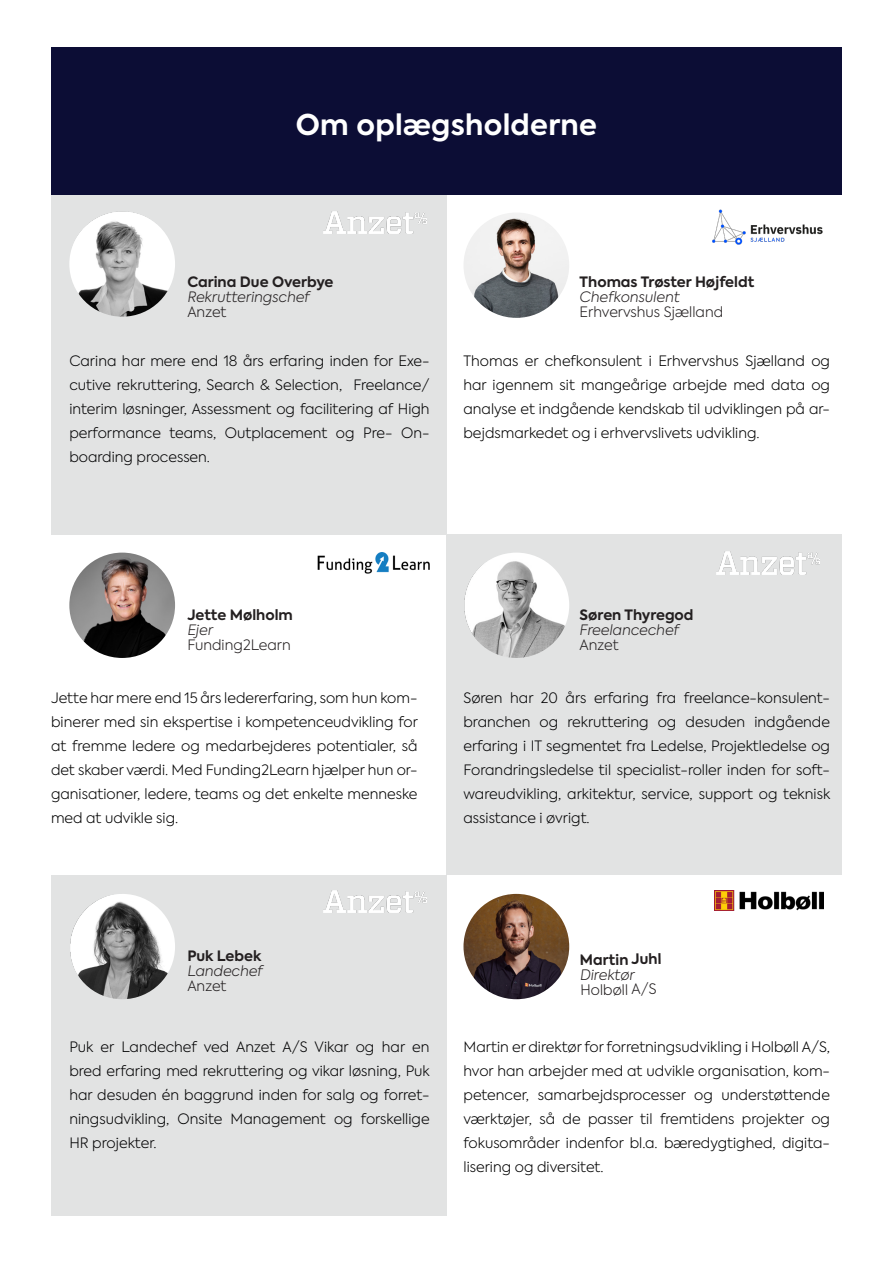
<style>
.page{position:relative;width:893px;height:1263px;background:#fff}
.page>*{position:absolute;margin:0;border:0;box-sizing:border-box;transform-origin:0 0}
.t1{font:700 28.5px "Axiforma";letter-spacing:.01em;color:#fff}
.t2{font:300 14.25px/24px "Axiforma";color:#000001;text-align:justify}
.t3{font:700 14.25px/15px "Axiforma";color:#231f20}
.t4{font:italic 300 14.25px/15px "Axiforma";color:#231f20}
.t5{font:300 14.25px/15px "Axiforma";color:#231f20}
.s1{font-weight:700;font-style:normal}
.s2{font-style:normal}
.s3{font-weight:300;font-style:italic}
.s4{font-weight:300}
.s5{font-weight:700}
.s6{font-style:italic}
</style>
<div class="page">
<div style="left:51px;top:195px;width:395px;height:340px;background:#e2e3e3"></div>
<div style="left:51px;top:875px;width:395px;height:340px;background:#e2e3e3"></div>
<div style="left:446px;top:535px;width:396px;height:340px;background:#e2e3e3"></div>
<img style="left:463px;top:212px;width:106px;height:106px;border-radius:53px">
<img style="left:69px;top:211px;width:106px;height:106px;border-radius:53px">
<img style="left:69px;top:553px;width:106px;height:105px;border-radius:53px">
<img style="left:463px;top:553px;width:106px;height:105px;border-radius:53px">
<img style="left:69px;top:894px;width:106px;height:105px;border-radius:53px">
<img style="left:463px;top:894px;width:106px;height:105px;border-radius:53px">
<div style="left:51px;top:47px;width:791px;height:148px;background:#0c0d35"></div>
<img style="left:712px;top:209px;width:111px;height:36px">
<img style="left:317px;top:553px;width:113px;height:21px">
<img style="left:715px;top:890px;width:108px;height:20px">
<img style="left:323px;top:211px;width:103px;height:23px">
<img style="left:717px;top:551px;width:103px;height:23px">
<img style="left:323px;top:890px;width:103px;height:23px">
<p class="t1" style="left:296px;top:105px;width:303px">Om oplægsholderne</p>
<p class="t4" style="left:187px;top:274px;width:148px"><span class="s1">Carina Due Overbye<br></span>Rekrutteringschef<br><span class="s2">Anzet</span></p>
<p class="t2" style="left:69px;top:349px;width:362px">Carina har mere end 18 års erfaring inden for Exe&shy;cutive rekruttering, Search &amp; Selection, Freelance/ interim løsninger, Assessment og facilitering af High performance teams, Outplacement og Pre- On&shy;boarding processen.</p>
<p class="t3" style="left:580px;top:274px;width:176px">Thomas Trøster Højfeldt<br><span class="s3">Chefkonsulent<br></span><span class="s4">Erhvervshus Sjælland</span></p>
<p class="t2" style="left:463px;top:349px;width:368px">Thomas er chefkonsulent i Erhvervshus Sjælland og har igennem sit mangeårige arbejde med data og analyse et indgående kendskab til udviklingen på ar&shy;bejdsmarkedet og i erhvervslivets udvikling.</p>
<p class="t5" style="left:187px;top:607px;width:107px"><span class="s5">Jette Mølholm<br></span><span class="s6">Ejer<br></span>Funding2Learn</p>
<p class="t3" style="left:580px;top:607px;width:115px">Søren Thyregod<br><span class="s3">Freelancechef<br></span><span class="s4">Anzet</span></p>
<p class="t2" style="left:51px;top:686px;width:368px">Jette har mere end 15 års ledererfaring, som hun kom&shy;binerer med sin ekspertise i kompetenceudvikling for at fremme ledere og medarbejderes potentialer, så det skaber værdi. Med Funding2Learn hjælper hun or&shy;ganisationer, ledere, teams og det enkelte menneske med at udvikle sig.</p>
<p class="t2" style="left:463px;top:686px;width:368px">Søren har 20 års erfaring fra freelance-konsulent&shy;branchen og rekruttering og desuden indgående erfaring i IT segmentet fra Ledelse, Projektledelse og Forandringsledelse til specialist-roller inden for soft&shy;wareudvikling, arkitektur, service, support og teknisk assistance i øvrigt.</p>
<p class="t4" style="left:187px;top:948px;width:77px;text-align:justify"><span class="s1">Puk Lebek </span>Landechef <span class="s2">Anzet</span></p>
<p class="t3" style="left:580px;top:953px;width:83px;rotate:-1deg">Martin Juhl<br><span class="s3">Direktør<br></span><span class="s4">Holbøll A/S</span></p>
<p class="t2" style="left:69px;top:1035px;width:362px">Puk er Landechef ved Anzet A/S Vikar og har en bred erfaring med rekruttering og vikar løsning, Puk har desuden én baggrund inden for salg og forret&shy;ningsudvikling, Onsite Management og forskellige HR projekter.</p>
<p class="t2" style="left:463px;top:1035px;width:368px">Martin er direktør for forretningsudvikling i Holbøll A/S, hvor han arbejder med at udvikle organisation, kom&shy;petencer, samarbejdsprocesser og understøttende værktøjer, så de passer til fremtidens projekter og fokusområder indenfor bl.a. bæredygtighed, digita&shy;lisering og diversitet.</p>
</div>
